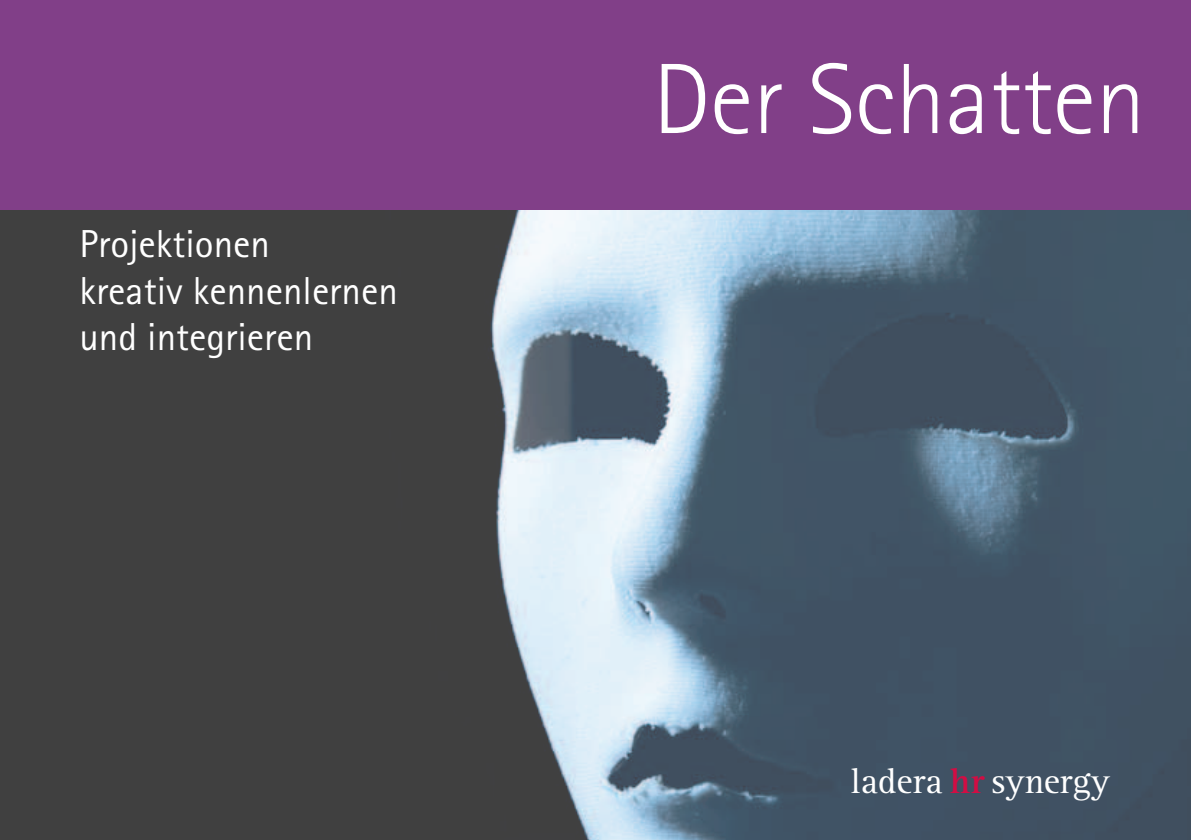
<style>
.page{position:relative;width:1191px;height:840px;background:#fff}
.page>*{position:absolute;margin:0;border:0;box-sizing:border-box;transform-origin:0 0}
.t1{font:300 100px "Rotis Sans Serif";color:#fff}
.t2{font:39px/46.8px "Rotis Sans Serif";color:#fff}
.t3{font:36px "Rotis Serif";color:#fff}
.s1{font-weight:700;color:#d20d44}
</style>
<div class="page">
<img style="left:0;top:210px;width:1191px;height:629px">
<div style="left:0;top:0;width:1191px;height:210px;background:#813f88"></div>
<p class="t2" style="left:79px;top:220px;width:320px">Projektionen<br>kreativ kennenlernen und integrieren</p>
<h1 class="t1" style="left:653px;top:42px;width:494px">Der Schatten</h1>
<p class="t3" style="left:850px;top:760px;width:261px">ladera <span class="s1">hr</span> synergy</p>
</div>
